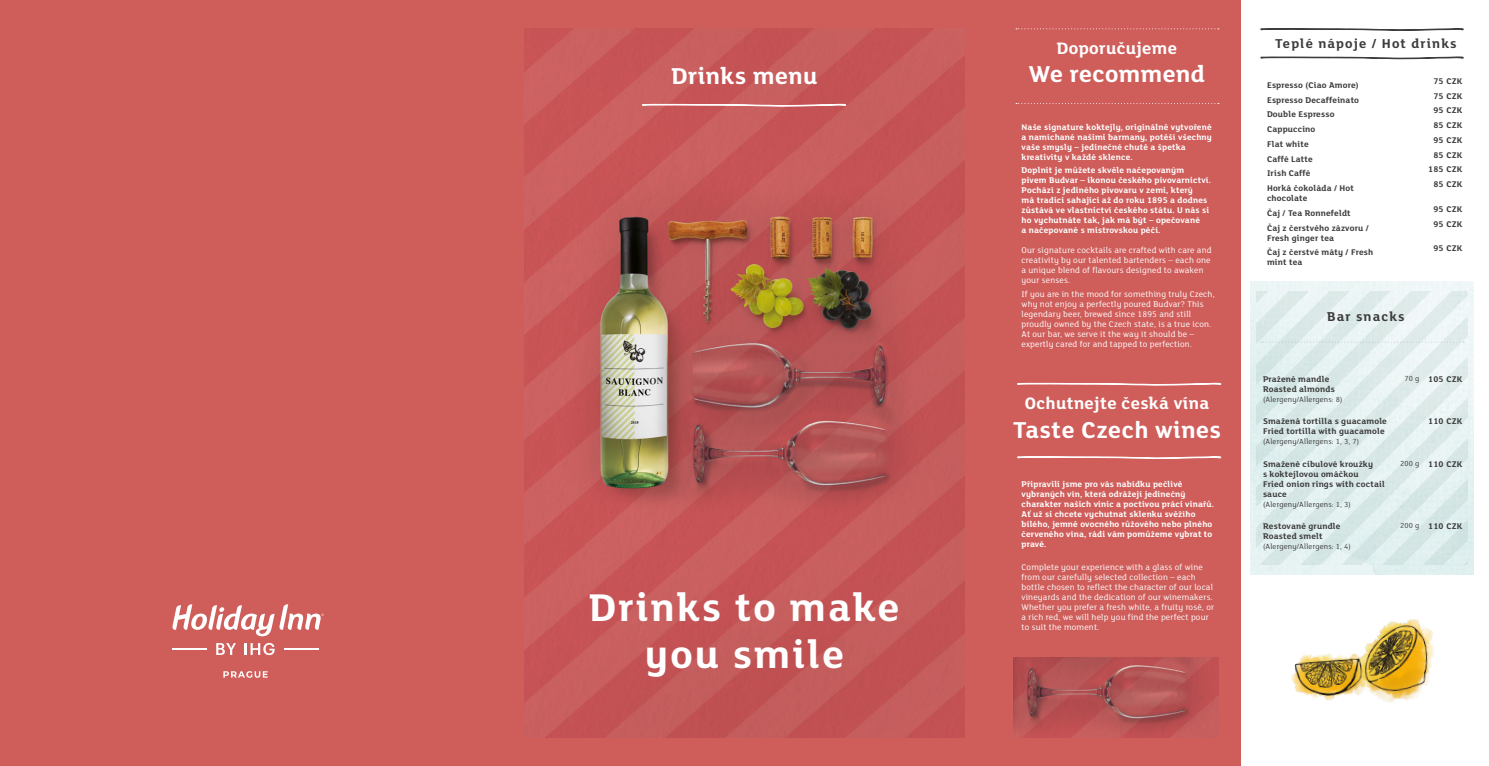
<style>
.page{position:relative;width:1489px;height:766px;background:#fff}
.page>*{position:absolute;margin:0;border:0;box-sizing:border-box;transform-origin:0 0}
.t1{font:700 42px/46px "FS Lola";letter-spacing:.05em;color:#fff;text-align:center}
.t2{font:700 25px "FS Lola";letter-spacing:.02em;color:#fff}
.t3{font:700 18px "FS Lola";letter-spacing:.02em;color:#fff}
.t4{font:700 14px "FS Lola";letter-spacing:.08em;color:#3c3c3b}
.t5{font:9px/10px "FS Lola";letter-spacing:.02em;color:#fff}
.t6{font:700 9px/10px "FS Lola";letter-spacing:.02em;color:#fff}
.t7{font:700 9px/10px "FS Lola";letter-spacing:.02em;color:#3c3c3b}
.t8{font:8px "FS Lola";letter-spacing:.02em;color:#3c3c3b}
.s1{font-weight:400;font-size:8px}
</style>
<div class="page">
<div style="left:0;top:0;width:1240px;height:765px;background:#cf5e5b"></div>
<img style="left:524px;top:28px;width:440px;height:709px">
<img style="left:1013px;top:657px;width:205px;height:80px">
<svg style="left:1016px;top:28px;width:202px;height:1px"></svg>
<svg style="left:1016px;top:103px;width:202px;height:1px"></svg>
<svg style="left:1260px;top:56px;width:203px;height:3px"></svg>
<svg style="left:1260px;top:28px;width:203px;height:3px"></svg>
<img style="left:1291px;top:619px;width:143px;height:84px">
<img style="left:1250px;top:281px;width:223px;height:293px">
<svg style="left:1256px;top:291px;width:211px;height:273px;background:#deeceb"></svg>
<svg style="left:641px;top:104px;width:205px;height:3px"></svg>
<svg style="left:223px;top:671px;width:45px;height:6px"></svg>
<svg style="left:216px;top:643px;width:20px;height:11px"></svg>
<svg style="left:244px;top:643px;width:30px;height:12px"></svg>
<hr style="left:172px;top:648px;width:34px;height:1px;background:#fff">
<hr style="left:284px;top:648px;width:34px;height:1px;background:#fff">
<svg style="left:172px;top:604px;width:152px;height:32px"></svg>
<svg style="left:1017px;top:456px;width:204px;height:3px"></svg>
<svg style="left:1017px;top:382px;width:204px;height:3px"></svg>
<h3 class="t3" style="left:1056px;top:36px;width:122px">Doporučujeme</h3>
<h2 class="t2" style="left:671px;top:59px;width:147px">Drinks menu</h2>
<h2 class="t2" style="left:1028px;top:57px;width:177px">We recommend</h2>
<p class="t6" style="left:1021px;top:121px;width:192px">Naše signature koktejly, originálně vytvořené a namíchané našimi barmany, potěší všechny vaše smysly – jedinečné chutě a špetka kreativity v každé sklence.</p>
<p class="t6" style="left:1021px;top:165px;width:191px">Doplnit je můžete skvěle načepovaným pivem Budvar – ikonou českého pivovarnictví.<br>Pochází z jediného pivovaru v zemi, který<br>má tradici sahající až do roku 1895 a dodnes zůstává ve vlastnictví českého státu. U nás si ho vychutnáte tak, jak má být – opečované<br>a načepované s mistrovskou péčí.</p>
<p class="t5" style="left:1021px;top:245px;width:191px">Our signature cocktails are crafted with care and creativity by our talented bartenders – each one a unique blend of flavours designed to awaken your senses.</p>
<p class="t5" style="left:1021px;top:288px;width:195px">If you are in the mood for something truly Czech, why not enjoy a perfectly poured Budvar? This legendary beer, brewed since 1895 and still proudly owned by the Czech state, is a true icon.<br>At our bar, we serve it the way it should be – expertly cared for and tapped to perfection.</p>
<h3 class="t3" style="left:1024px;top:391px;width:186px">Ochutnejte česká vína</h3>
<h1 class="t1" style="left:589px;top:582px;width:312px">Drinks to make you smile</h1>
<h2 class="t2" style="left:1012px;top:412px;width:209px">Taste Czech wines</h2>
<p class="t6" style="left:1021px;top:478px;width:194px">Připravili jsme pro vás nabídku pečlivě vybraných vín, která odrážejí jedinečný charakter našich vinic a poctivou práci vinařů.<br>Ať už si chcete vychutnat sklenku svěžího bílého, jemně ovocného růžového nebo plného červeného vína, rádi vám pomůžeme vybrat to pravé.</p>
<p class="t5" style="left:1021px;top:561px;width:194px">Complete your experience with a glass of wine from our carefully selected collection – each bottle chosen to reflect the character of our local vineyards and the dedication of our winemakers.<br>Whether you prefer a fresh white, a fruity rosé, or a rich red, we will help you find the perfect pour to suit the moment.</p>
<h3 class="t4" style="left:1274px;top:34px;width:183px">Teplé nápoje / Hot drinks</h3>
<p class="t7" style="left:1266px;top:79px;width:93px">Espresso (Ciao Amore)</p>
<p class="t7" style="left:1433px;top:75px;width:31px">75 CZK</p>
<p class="t7" style="left:1266px;top:94px;width:94px">Espresso Decaffeinato</p>
<p class="t7" style="left:1433px;top:90px;width:31px">75 CZK</p>
<p class="t7" style="left:1266px;top:109px;width:69px">Double Espresso</p>
<p class="t7" style="left:1433px;top:105px;width:31px">95 CZK</p>
<p class="t7" style="left:1266px;top:124px;width:50px">Cappuccino</p>
<p class="t7" style="left:1433px;top:120px;width:31px">85 CZK</p>
<p class="t7" style="left:1266px;top:138px;width:43px">Flat white</p>
<p class="t7" style="left:1433px;top:134px;width:31px">95 CZK</p>
<p class="t7" style="left:1266px;top:153px;width:47px">Caffé Latte</p>
<p class="t7" style="left:1433px;top:149px;width:31px">85 CZK</p>
<p class="t7" style="left:1266px;top:168px;width:45px">Irish Caffé</p>
<p class="t7" style="left:1427px;top:164px;width:36px">185 CZK</p>
<p class="t7" style="left:1266px;top:183px;width:88px">Horká čokoláda / Hot chocolate</p>
<p class="t7" style="left:1433px;top:179px;width:31px">85 CZK</p>
<p class="t7" style="left:1266px;top:207px;width:85px">Čaj / Tea Ronnefeldt</p>
<p class="t7" style="left:1433px;top:203px;width:31px">95 CZK</p>
<p class="t7" style="left:1266px;top:222px;width:103px">Čaj z čerstvého zázvoru /<br>Fresh ginger tea</p>
<p class="t7" style="left:1433px;top:218px;width:31px">95 CZK</p>
<p class="t7" style="left:1266px;top:247px;width:108px">Čaj z čerstvé máty / Fresh mint tea</p>
<p class="t7" style="left:1433px;top:243px;width:31px">95 CZK</p>
<h3 class="t4" style="left:1326px;top:307px;width:79px">Bar snacks</h3>
<p class="t7" style="left:1262px;top:373px;width:73px">Pražené mandle<br>Roasted almonds</p>
<p class="t8" style="left:1262px;top:393px;width:81px">(Alergeny/Allergens: 8)</p>
<p class="t7" style="left:1404px;top:373px;width:59px"><span class="s1">70 g</span> 105 CZK</p>
<p class="t7" style="left:1262px;top:415px;width:125px">Smažená tortilla s guacamole<br>Fried tortilla with guacamole</p>
<p class="t8" style="left:1262px;top:436px;width:98px">(Alergeny/Allergens: 1, 3, 7)</p>
<p class="t7" style="left:1427px;top:415px;width:36px">110 CZK</p>
<p class="t7" style="left:1262px;top:458px;width:123px">Smažené cibulové kroužky<br>s koktejlovou omáčkou<br>Fried onion rings with coctail sauce</p>
<p class="t8" style="left:1262px;top:499px;width:89px">(Alergeny/Allergens: 1, 3)</p>
<p class="t7" style="left:1399px;top:458px;width:64px"><span class="s1">200 g</span> 110 CZK</p>
<p class="t7" style="left:1262px;top:520px;width:79px">Restované grundle<br>Roasted smelt</p>
<p class="t8" style="left:1262px;top:541px;width:89px">(Alergeny/Allergens: 1, 4)</p>
<p class="t7" style="left:1399px;top:520px;width:64px"><span class="s1">200 g</span> 110 CZK</p>
</div>
